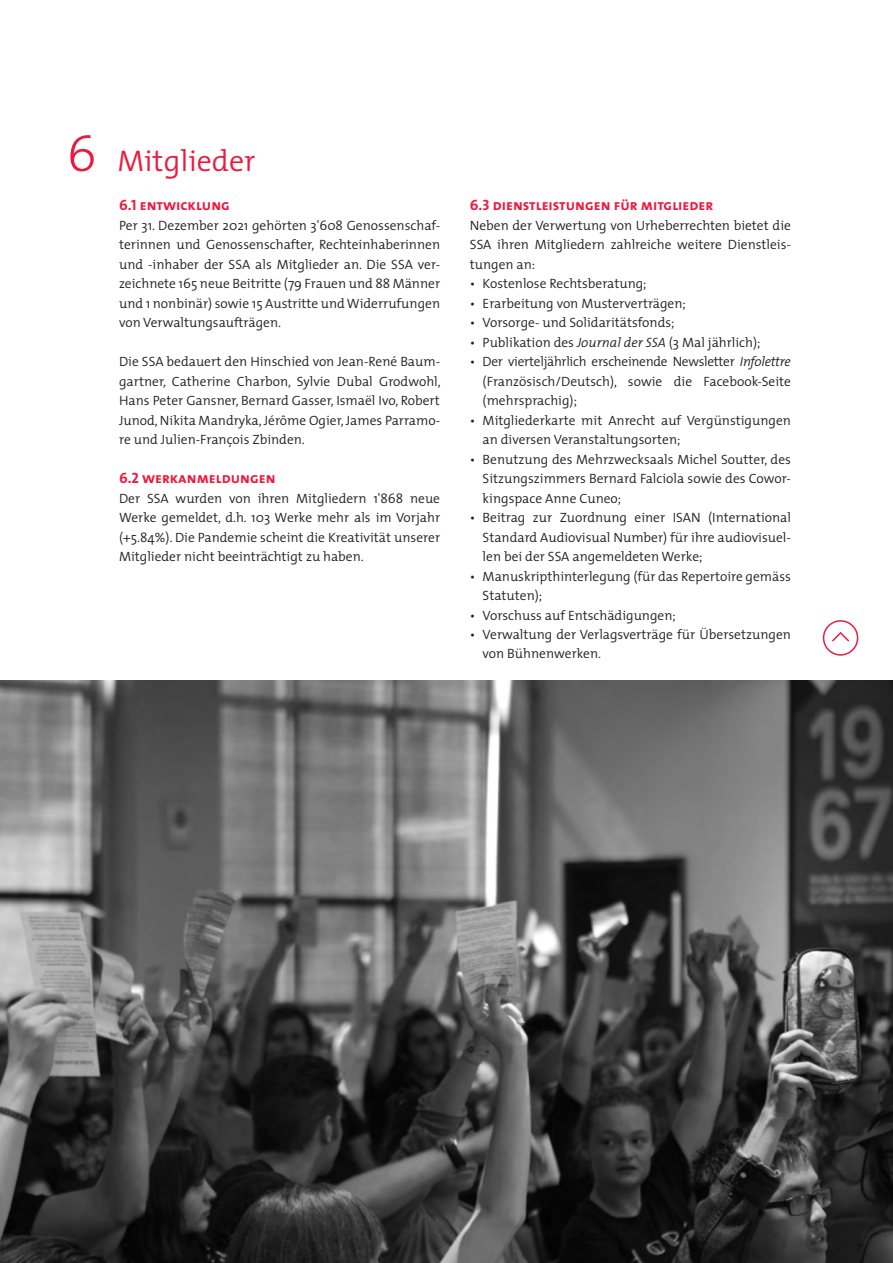
<style>
.page{position:relative;width:893px;height:1263px;background:#fff}
.page>*{position:absolute;margin:0;border:0;box-sizing:border-box;transform-origin:0 0}
.t1{font:300 30px "The Mix";color:#ed1a40}
.t2{font:15px "The Mix Bold Caps";color:#ed1a40}
.t3{font:300 13.5px/19.5px "The Mix";color:#231f20;text-align:justify}
.s1{font-family:"The Mix Light Caps";font-weight:400;font-size:52.5px}
.s2{font-style:italic}
</style>
<div class="page">
<img style="left:0;top:680px;width:893px;height:583px">
<div style="left:823px;top:620px;width:35px;height:36px;border:2px solid #ed1a40;border-radius:50%"></div>
<h1 class="t1" style="left:66px;top:142px;width:191px"><span class="s1">6</span> Mitglieder</h1>
<p class="t2" style="left:119px;top:195px;width:112px">6.1 entwicklung</p>
<p class="t3" style="left:119px;top:215px;width:323px">Per 31. Dezember 2021 gehörten 3'608 Genossenschaf&shy;terinnen und Genossenschafter, Rechteinhaberinnen und -inhaber der SSA als Mitglieder an. Die SSA ver&shy;zeichnete 165 neue Beitritte (79 Frauen und 88 Männer und 1 nonbinär) sowie 15 Austritte und Widerrufungen von Verwaltungsaufträgen.</p>
<p class="t3" style="left:119px;top:352px;width:323px">Die SSA bedauert den Hinschied von Jean-René Baum&shy;gartner, Catherine Charbon, Sylvie Dubal Grodwohl, Hans Peter Gansner, Bernard Gasser, Ismaël Ivo, Robert Junod, Nikita Mandryka, Jérôme Ogier, James Parramo&shy;re und Julien-François Zbinden.</p>
<p class="t2" style="left:119px;top:468px;width:158px">6.2 werkanmeldungen</p>
<p class="t3" style="left:119px;top:488px;width:323px">Der SSA wurden von ihren Mitgliedern 1'868 neue Werke gemeldet, d.h. 103 Werke mehr als im Vorjahr (+5.84%). Die Pandemie scheint die Kreativität unserer Mitglieder nicht beeinträchtigt zu haben.</p>
<p class="t2" style="left:470px;top:195px;width:245px">6.3 dienstleistungen für mitglieder</p>
<p class="t3" style="left:470px;top:215px;width:323px">Neben der Verwertung von Urheberrechten bietet die SSA ihren Mitgliedern zahlreiche weitere Dienstleis&shy;tungen an:</p>
<p class="t3" style="left:470px;top:274px;width:178px">• Kostenlose Rechtsberatung;</p>
<p class="t3" style="left:470px;top:293px;width:217px">• Erarbeitung von Musterverträgen;</p>
<p class="t3" style="left:470px;top:313px;width:206px">• Vorsorge- und Solidaritätsfonds;</p>
<p class="t3" style="left:470px;top:332px;width:292px">• Publikation des <span class="s2">Journal der SSA</span> (3 Mal jährlich);</p>
<p class="t3" style="left:483px;top:352px;width:310px;text-indent:-13px">• Der vierteljährlich erscheinende Newsletter <span class="s2">Infolettre </span>(Französisch/Deutsch), sowie die Facebook-Seite (mehrsprachig);</p>
<p class="t3" style="left:483px;top:410px;width:310px;text-indent:-13px">• Mitgliederkarte mit Anrecht auf Vergünstigungen an diversen Veranstaltungsorten;</p>
<p class="t3" style="left:483px;top:449px;width:310px;text-indent:-13px">• Benutzung des Mehrzwecksaals Michel Soutter, des Sitzungszimmers Bernard Falciola sowie des Cowor&shy;kingspace Anne Cuneo;</p>
<p class="t3" style="left:483px;top:508px;width:310px;text-indent:-13px">• Beitrag zur Zuordnung einer ISAN (International Standard Audiovisual Number) für ihre audiovisuel&shy;len bei der SSA angemeldeten Werke;</p>
<p class="t3" style="left:483px;top:566px;width:310px;text-indent:-13px">• Manuskripthinterlegung (für das Repertoire gemäss<br>Statuten);</p>
<p class="t3" style="left:470px;top:605px;width:207px">• Vorschuss auf Entschädigungen;</p>
<p class="t3" style="left:483px;top:625px;width:310px;text-indent:-13px">• Verwaltung der Verlagsverträge für Übersetzungen von Bühnenwerken.</p>
</div>
